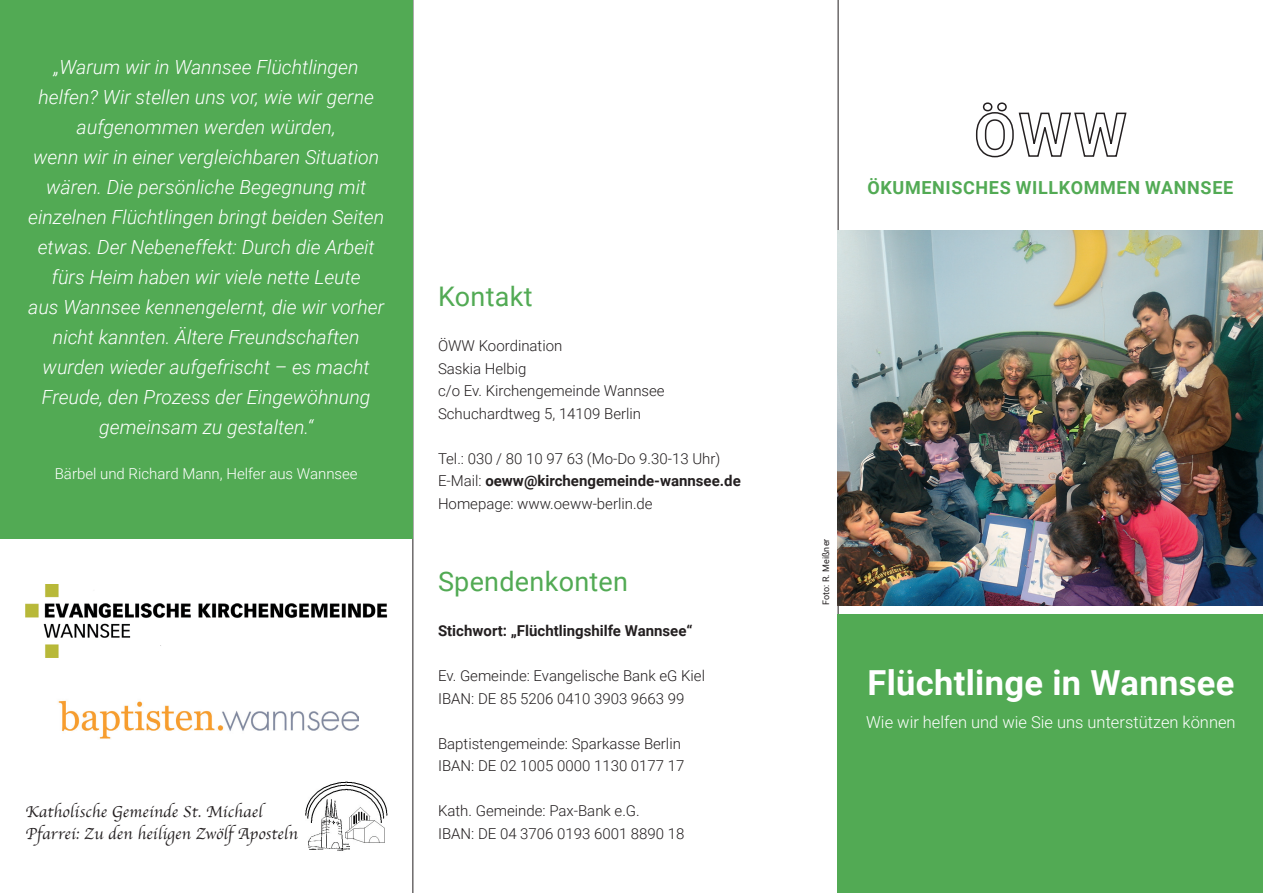
<style>
.page{position:relative;width:1263px;height:893px;background:#fff}
.page>*{position:absolute;margin:0;border:0;box-sizing:border-box;transform-origin:0 0}
.t1{font:700 34.5px "Roboto";letter-spacing:.01em;color:#fff}
.t2{font:27px "Roboto";letter-spacing:.01em;color:#52aa54}
.Copy{font:italic 300 19.5px/30px "Roboto";color:#fff;text-align:center}
.t3{font:700 18px "Roboto";letter-spacing:.035em;color:#52aa54}
.t4{font:16.5px "Apple Chancery";letter-spacing:.01em;color:#231f20}
.t5{font:300 16.5px "Roboto";color:#fff}
.Copy-2{font:300 15px "Roboto";color:#231f20}
.Copy-3{font:700 15px "Roboto";color:#231f20}
.Copy-4{font:300 15px "Roboto";color:#fff}
.t6{font:9px "Roboto";letter-spacing:.01em;color:#231f20}
.s1{font-weight:300}
</style>
<div class="page">
<hr style="left:838px;top:0;width:1px;height:893px;background:#231f20">
<hr style="left:412px;top:0;width:1px;height:893px;background:#231f20">
<div style="left:838px;top:614px;width:425px;height:279px;background:#52aa54"></div>
<img style="left:838px;top:231px;width:425px;height:375px">
<div style="left:0;top:0;width:412px;height:539px;background:#52aa54"></div>
<img style="left:26px;top:585px;width:361px;height:72px">
<svg style="left:975px;top:102px;width:152px;height:56px"></svg>
<img style="left:58px;top:700px;width:300px;height:39px">
<img style="left:305px;top:782px;width:83px;height:69px">
<p class="Copy" style="left:28px;top:51px;width:358px">„Warum wir in Wannsee Flüchtlingen helfen? Wir stellen uns vor, wie wir gerne aufgenommen werden würden,<br>wenn wir in einer vergleichbaren Situation wären. Die persönliche Begegnung mit einzelnen Flüchtlingen bringt beiden Seiten etwas. Der Nebeneffekt: Durch die Arbeit fürs Heim haben wir viele nette Leute<br>aus Wannsee kennengelernt, die wir vorher nicht kannten. Ältere Freundschaften wurden wieder aufgefrischt – es macht Freude, den Prozess der Eingewöhnung gemeinsam zu gestalten.“</p>
<p class="Copy-4" style="left:55px;top:463px;width:304px">Bärbel und Richard Mann, Helfer aus Wannsee</p>
<h2 class="t4" style="left:26px;top:798px;width:238px">Katholische Gemeinde St. Michael</h2>
<h2 class="t4" style="left:26px;top:821px;width:274px">Pfarrei: Zu den heiligen Zwölf Aposteln</h2>
<h2 class="t2" style="left:438px;top:278px;width:96px">Kontakt</h2>
<p class="Copy-2" style="left:438px;top:335px;width:126px">ÖWW Koordination</p>
<p class="Copy-2" style="left:438px;top:358px;width:90px">Saskia Helbig</p>
<p class="Copy-2" style="left:438px;top:380px;width:228px">c/o Ev. Kirchengemeinde Wannsee</p>
<p class="Copy-2" style="left:438px;top:403px;width:205px">Schuchardtweg 5, 14109 Berlin</p>
<p class="Copy-2" style="left:438px;top:448px;width:284px">Tel.: 030 / 80 10 97 63 (Mo-Do 9.30-13 Uhr)</p>
<p class="Copy-3" style="left:438px;top:470px;width:304px"><span class="s1">E-Mail:</span> oeww@kirchengemeinde-wannsee.de</p>
<h2 class="Copy-2" style="left:438px;top:493px;width:216px">Homepage: www.oeww-berlin.de</h2>
<h2 class="t2" style="left:438px;top:563px;width:192px">Spendenkonten</h2>
<p class="Copy-3" style="left:438px;top:620px;width:256px">Stichwort: „Flüchtlingshilfe Wannsee“</p>
<p class="Copy-2" style="left:438px;top:665px;width:269px">Ev. Gemeinde: Evangelische Bank eG Kiel</p>
<p class="Copy-2" style="left:438px;top:688px;width:248px">IBAN: DE 85 5206 0410 3903 9663 99</p>
<p class="Copy-2" style="left:438px;top:733px;width:244px">Baptistengemeinde: Sparkasse Berlin</p>
<p class="Copy-2" style="left:438px;top:755px;width:248px">IBAN: DE 02 1005 0000 1130 0177 17</p>
<p class="Copy-2" style="left:438px;top:800px;width:203px">Kath. Gemeinde: Pax-Bank e.G.</p>
<p class="Copy-2" style="left:438px;top:823px;width:248px">IBAN: DE 04 3706 0193 6001 8890 18</p>
<p class="t3" style="left:867px;top:175px;width:367px">ÖKUMENISCHES WILLKOMMEN WANNSEE</p>
<h2 class="t6" style="left:820px;top:605px;width:68px;rotate:-90deg">Foto: R. Meißner</h2>
<p class="t1" style="left:867px;top:658px;width:368px">Flüchtlinge in Wannsee</p>
<p class="t5" style="left:866px;top:710px;width:371px">Wie wir helfen und wie Sie uns unterstützen können</p>
</div>
